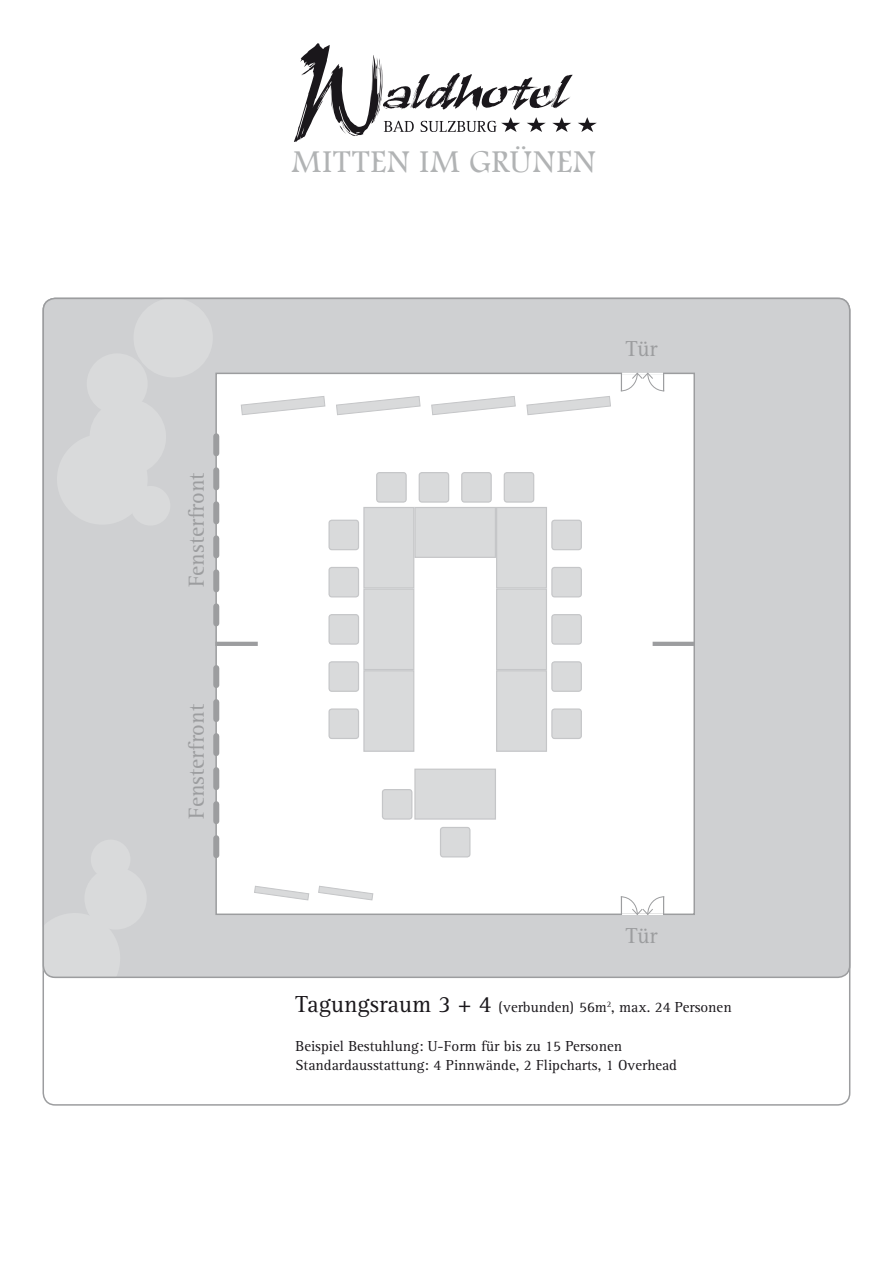
<style>
.page{position:relative;width:893px;height:1263px;background:#fff}
.page>*{position:absolute;margin:0;border:0;box-sizing:border-box;transform-origin:0 0}
.t1{font:33px "Footlight MT Light";letter-spacing:.035em;color:#b1b3b4}
.t2{font:22.5px "Rotis Serif";color:#9c9d9f}
.t3{font:15px/19.5px "Rotis Serif";color:#1a171b}
.s1{font-size:24px}
</style>
<div class="page">
<div style="left:43px;top:298px;width:807px;height:679px;background:#cfd0d2;border-radius:12px"></div>
<svg style="left:43px;top:969px;width:9px;height:9px"></svg>
<div style="left:84px;top:867px;width:63px;height:62px;background:#d9dadb;border-radius:50%"></div>
<div style="left:91px;top:839px;width:39px;height:40px;background:#d9dadb;border-radius:50%"></div>
<div style="left:131px;top:486px;width:39px;height:40px;background:#d9dadb;border-radius:50%"></div>
<div style="left:57px;top:434px;width:91px;height:91px;background:#d9dadb;border-radius:50%"></div>
<div style="left:90px;top:399px;width:76px;height:76px;background:#d9dadb;border-radius:50%"></div>
<div style="left:133px;top:298px;width:80px;height:79px;background:#d9dadb;border-radius:50%"></div>
<div style="left:87px;top:353px;width:61px;height:61px;background:#d9dadb;border-radius:50%"></div>
<div style="left:215px;top:372px;width:480px;height:543px;background:#fff"></div>
<svg style="left:294px;top:43px;width:303px;height:99px"></svg>
<svg style="left:213px;top:436px;width:6px;height:187px"></svg>
<svg style="left:213px;top:668px;width:6px;height:187px"></svg>
<svg style="left:620px;top:372px;width:45px;height:20px"></svg>
<svg style="left:620px;top:896px;width:45px;height:19px"></svg>
<svg style="left:241px;top:396px;width:85px;height:19px"></svg>
<svg style="left:431px;top:396px;width:85px;height:19px"></svg>
<svg style="left:526px;top:396px;width:85px;height:19px"></svg>
<svg style="left:336px;top:396px;width:85px;height:19px"></svg>
<svg style="left:254px;top:885px;width:55px;height:15px"></svg>
<svg style="left:318px;top:885px;width:55px;height:15px"></svg>
<hr style="left:653px;top:642px;width:42px;height:4px;background:#9c9d9f">
<hr style="left:215px;top:642px;width:43px;height:4px;background:#9c9d9f">
<div style="left:382px;top:790px;width:30px;height:29px;background:#d9dadb;border-radius:3px"></div>
<div style="left:382px;top:789px;width:30px;height:31px;border:1px solid #c5c6c8;border-radius:3px"></div>
<div style="left:496px;top:507px;width:51px;height:81px;background:#d9dadb;border:1px solid #c5c6c8"></div>
<div style="left:496px;top:588px;width:51px;height:82px;background:#d9dadb;border:1px solid #c5c6c8"></div>
<div style="left:496px;top:670px;width:51px;height:82px;background:#d9dadb;border:1px solid #c5c6c8"></div>
<div style="left:552px;top:520px;width:29px;height:30px;background:#d9dadb;border-radius:3px"></div>
<div style="left:551px;top:520px;width:31px;height:30px;border:1px solid #c5c6c8;border-radius:3px"></div>
<div style="left:552px;top:567px;width:29px;height:30px;background:#d9dadb;border-radius:3px"></div>
<div style="left:551px;top:567px;width:31px;height:30px;border:1px solid #c5c6c8;border-radius:3px"></div>
<div style="left:329px;top:567px;width:29px;height:30px;background:#d9dadb;border-radius:3px"></div>
<div style="left:328px;top:567px;width:31px;height:30px;border:1px solid #c5c6c8;border-radius:3px"></div>
<div style="left:552px;top:662px;width:29px;height:29px;background:#d9dadb;border-radius:3px"></div>
<div style="left:551px;top:661px;width:31px;height:31px;border:1px solid #c5c6c8;border-radius:3px"></div>
<div style="left:329px;top:662px;width:29px;height:29px;background:#d9dadb;border-radius:3px"></div>
<div style="left:328px;top:661px;width:31px;height:31px;border:1px solid #c5c6c8;border-radius:3px"></div>
<div style="left:552px;top:615px;width:29px;height:29px;background:#d9dadb;border-radius:3px"></div>
<div style="left:551px;top:614px;width:31px;height:31px;border:1px solid #c5c6c8;border-radius:3px"></div>
<div style="left:552px;top:709px;width:29px;height:29px;background:#d9dadb;border-radius:3px"></div>
<div style="left:551px;top:708px;width:31px;height:31px;border:1px solid #c5c6c8;border-radius:3px"></div>
<div style="left:363px;top:670px;width:51px;height:82px;background:#d9dadb;border:1px solid #c5c6c8"></div>
<div style="left:363px;top:588px;width:51px;height:82px;background:#d9dadb;border:1px solid #c5c6c8"></div>
<div style="left:363px;top:507px;width:51px;height:81px;background:#d9dadb;border:1px solid #c5c6c8"></div>
<div style="left:329px;top:709px;width:29px;height:29px;background:#d9dadb;border-radius:3px"></div>
<div style="left:328px;top:708px;width:31px;height:31px;border:1px solid #c5c6c8;border-radius:3px"></div>
<div style="left:329px;top:615px;width:29px;height:29px;background:#d9dadb;border-radius:3px"></div>
<div style="left:328px;top:614px;width:31px;height:31px;border:1px solid #c5c6c8;border-radius:3px"></div>
<div style="left:329px;top:520px;width:29px;height:30px;background:#d9dadb;border-radius:3px"></div>
<div style="left:328px;top:520px;width:31px;height:30px;border:1px solid #c5c6c8;border-radius:3px"></div>
<div style="left:414px;top:507px;width:82px;height:51px;background:#d9dadb;border:1px solid #c5c6c8"></div>
<div style="left:419px;top:473px;width:30px;height:29px;background:#d9dadb;border-radius:3px"></div>
<div style="left:419px;top:472px;width:30px;height:31px;border:1px solid #c5c6c8;border-radius:3px"></div>
<div style="left:462px;top:473px;width:29px;height:29px;background:#d9dadb;border-radius:3px"></div>
<div style="left:461px;top:472px;width:31px;height:31px;border:1px solid #c5c6c8;border-radius:3px"></div>
<div style="left:377px;top:473px;width:29px;height:29px;background:#d9dadb;border-radius:3px"></div>
<div style="left:376px;top:472px;width:31px;height:31px;border:1px solid #c5c6c8;border-radius:3px"></div>
<div style="left:504px;top:473px;width:30px;height:29px;background:#d9dadb;border-radius:3px"></div>
<div style="left:504px;top:472px;width:30px;height:31px;border:1px solid #c5c6c8;border-radius:3px"></div>
<div style="left:414px;top:769px;width:82px;height:51px;background:#d9dadb;border:1px solid #c5c6c8"></div>
<div style="left:440px;top:827px;width:30px;height:30px;background:#d9dadb;border-radius:3px"></div>
<div style="left:440px;top:827px;width:30px;height:30px;border:1px solid #c5c6c8;border-radius:3px"></div>
<h2 class="t2" style="left:184px;top:587px;width:116px;rotate:-90deg">Fensterfront</h2>
<h2 class="t2" style="left:184px;top:819px;width:116px;rotate:-90deg">Fensterfront</h2>
<h1 class="t1" style="left:292px;top:142px;width:305px">MITTEN IM GRÜNEN</h1>
<h2 class="t2" style="left:626px;top:336px;width:33px">Tür</h2>
<h2 class="t2" style="left:626px;top:922px;width:33px">Tür</h2>
<p class="t3" style="left:296px;top:998px;width:438px"><span class="s1">Tagungsraum 3 + 4</span> (verbunden) 56m<sup>2</sup>, max. 24 Personen</p>
<p class="t3" style="left:296px;top:1037px;width:383px">Beispiel Bestuhlung: U-Form für bis zu 15 Personen<br>Standardausstattung: 4 Pinnwände, 2 Flipcharts, 1 Overhead</p>
</div>
